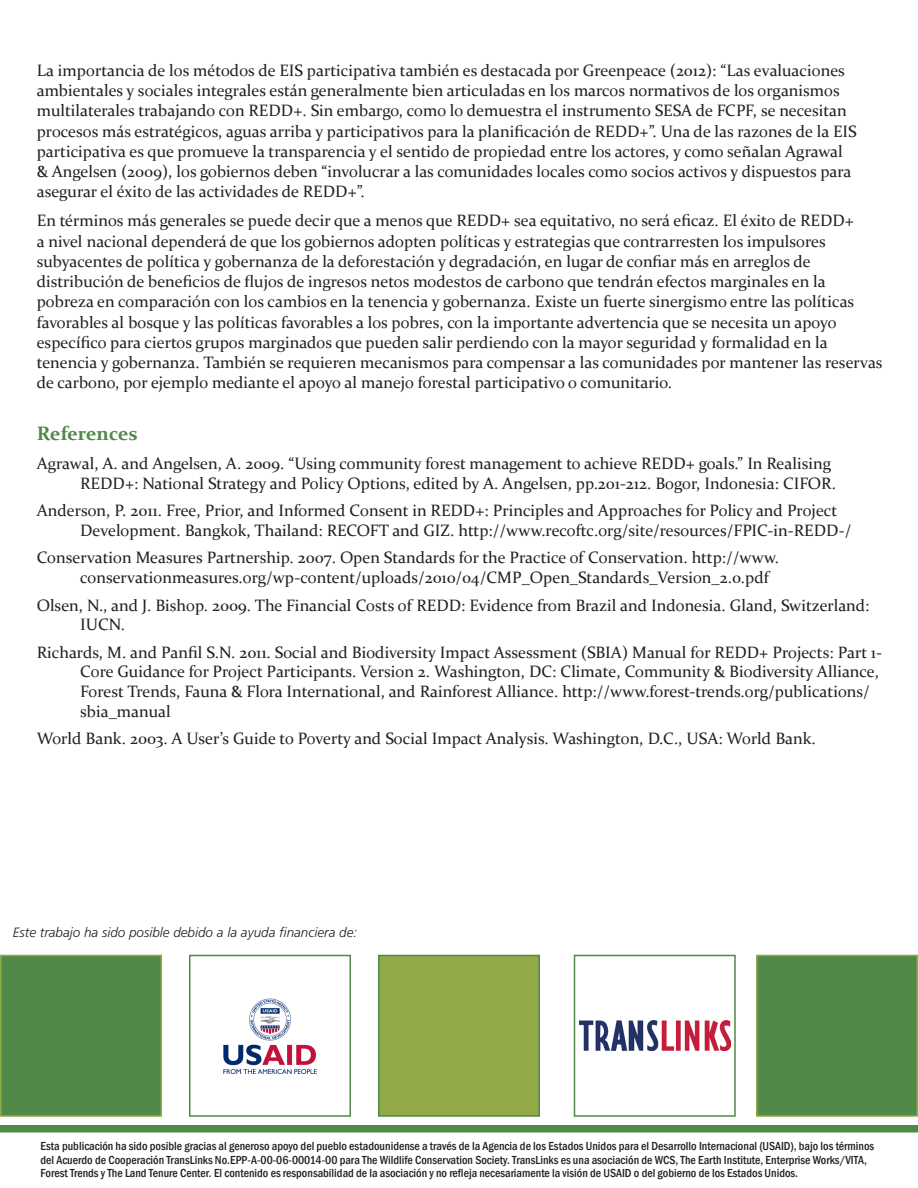
<style>
.page{position:relative;width:918px;height:1188px;background:#fff}
.page>*{position:absolute;margin:0;border:0;box-sizing:border-box;transform-origin:0 0}
.t1{font:700 19.5px "Constantia";color:#518948}
.t2{font:16.5px/20.2px "Constantia";color:#231f20}
.t3{font:italic 300 13.5px "Frutiger";color:#231f20}
.t4{font:500 condensed 12px/13.5px "Franklin Gothic";color:#231f20}
</style>
<div class="page">
<div style="left:0;top:1126px;width:918px;height:6px;background:#518948"></div>
<div style="left:0;top:1125px;width:918px;height:7px;border:2px solid #518948"></div>
<div style="left:1px;top:956px;width:160px;height:160px;background:#518948"></div>
<div style="left:0;top:955px;width:162px;height:162px;border:2px solid #92a948"></div>
<img style="left:223px;top:998px;width:94px;height:76px">
<div style="left:189px;top:955px;width:162px;height:162px;border:2px solid #518948"></div>
<div style="left:378px;top:955px;width:162px;height:162px;background:#92a948;border:2px solid #518948"></div>
<img style="left:579px;top:1021px;width:151px;height:30px">
<div style="left:574px;top:955px;width:162px;height:162px;border:2px solid #518948"></div>
<div style="left:757px;top:956px;width:160px;height:160px;background:#518948"></div>
<div style="left:756px;top:955px;width:162px;height:162px;border:2px solid #92a948"></div>
<p class="t2" style="left:37px;top:59px;width:821px">La importancia de los métodos de EIS participativa también es destacada por Greenpeace (2012): “Las evaluaciones ambientales y sociales integrales están generalmente bien articuladas en los marcos normativos de los organismos multilaterales trabajando con REDD+. Sin embargo, como lo demuestra el instrumento SESA de FCPF, se necesitan procesos más estratégicos, aguas arriba y participativos para la planificación de REDD+”. Una de las razones de la EIS participativa es que promueve la transparencia y el sentido de propiedad entre los actores, y como señalan Agrawal &amp; Angelsen (2009), los gobiernos deben “involucrar a las comunidades locales como socios activos y dispuestos para asegurar el éxito de las actividades de REDD+”.</p>
<p class="t2" style="left:37px;top:210px;width:847px">En términos más generales se puede decir que a menos que REDD+ sea equitativo, no será eficaz. El éxito de REDD+<br>a nivel nacional dependerá de que los gobiernos adopten políticas y estrategias que contrarresten los impulsores subyacentes de política y gobernanza de la deforestación y degradación, en lugar de confiar más en arreglos de distribución de beneficios de flujos de ingresos netos modestos de carbono que tendrán efectos marginales en la pobreza en comparación con los cambios en la tenencia y gobernanza. Existe un fuerte sinergismo entre las políticas favorables al bosque y las políticas favorables a los pobres, con la importante advertencia que se necesita un apoyo específico para ciertos grupos marginados que pueden salir perdiendo con la mayor seguridad y formalidad en la tenencia y gobernanza. También se requieren mecanismos para compensar a las comunidades por mantener las reservas de carbono, por ejemplo mediante el apoyo al manejo forestal participativo o comunitario.</p>
<p class="t1" style="left:37px;top:420px;width:102px">References</p>
<p class="t2" style="left:37px;top:453px;width:801px;line-height:19.8px;text-align:right">Agrawal, A. and Angelsen, A. 2009. “Using community forest management to achieve REDD+ goals.” In Realising<br>REDD+: National Strategy and Policy Options, edited by A. Angelsen, pp.201-212. Bogor, Indonesia: CIFOR.</p>
<p class="t2" style="left:80px;top:500px;width:773px;line-height:19.8px;text-indent:-43px">Anderson, P. 2011. Free, Prior, and Informed Consent in REDD+: Principles and Approaches for Policy and Project<br>Development. Bangkok, Thailand: RECOFT and GIZ. http://www.recoftc.org/site/resources/FPIC-in-REDD-/</p>
<p class="t2" style="left:80px;top:547px;width:700px;line-height:19.8px;text-indent:-43px">Conservation Measures Partnership. 2007. Open Standards for the Practice of Conservation. http://www. conservationmeasures.org/wp-content/uploads/2010/04/CMP_Open_Standards_Version_2.0.pdf</p>
<p class="t2" style="left:80px;top:594px;width:791px;line-height:19.8px;text-indent:-43px">Olsen, N., and J. Bishop. 2009. The Financial Costs of REDD: Evidence from Brazil and Indonesia. Gland, Switzerland:<br>IUCN.</p>
<p class="t2" style="left:80px;top:641px;width:803px;line-height:19.8px;text-indent:-43px">Richards, M. and Panfil S.N. 2011. Social and Biodiversity Impact Assessment (SBIA) Manual for REDD+ Projects: Part 1- Core Guidance for Project Participants. Version 2. Washington, DC: Climate, Community &amp; Biodiversity Alliance, Forest Trends, Fauna &amp; Flora International, and Rainforest Alliance. http://www.forest-trends.org/publications/ sbia_manual</p>
<p class="t2" style="left:37px;top:728px;width:781px">World Bank. 2003. A User’s Guide to Poverty and Social Impact Analysis. Washington, D.C., USA: World Bank.</p>
<p class="t3" style="left:13px;top:925px;width:346px">Este trabajo ha sido posible debido a la ayuda financiera de:</p>
<p class="t4" style="left:40px;top:1139px;width:835px">Esta publicación ha sido posible gracias al generoso apoyo del pueblo estadounidense a través de la Agencia de los Estados Unidos para el Desarrollo Internacional (USAID), bajo los términos del Acuerdo de Cooperación TransLinks No.EPP-A-00-06-00014-00 para The Wildlife Conservation Society. TransLinks es una asociación de WCS, The Earth Institute, Enterprise Works/VITA,<br>Forest Trends y The Land Tenure Center. El contenido es responsabilidad de la asociación y no refleja necesariamente la visión de USAID o del gobierno de los Estados Unidos.</p>
</div>
